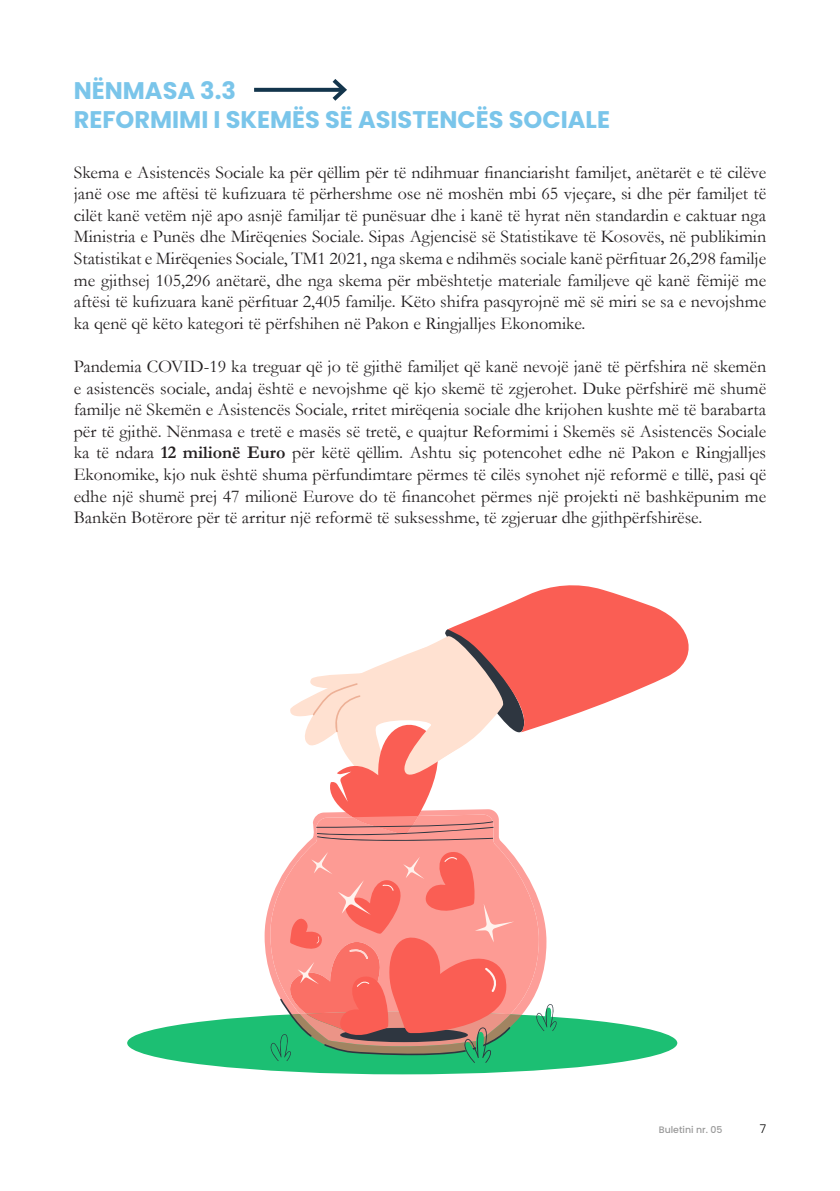
<style>
.page{position:relative;width:840px;height:1191px;background:#fff}
.page>*{position:absolute;margin:0;border:0;box-sizing:border-box;transform-origin:0 0}
.t1{font:700 24px/28.8px "Poppins";color:#7ac5ea}
.t2{font:18px/21.6px "Garamond";color:#231f20;text-align:justify}
.t3{font:300 12px "Poppins";color:#000}
.t4{font:500 9.4px "Poppins";color:#999}
.s1{font-weight:700}
</style>
<div class="page">
<svg style="left:254px;top:88px;width:74px;height:4px"></svg>
<svg style="left:328px;top:79px;width:19px;height:22px"></svg>
<div style="left:127px;top:1011px;width:550px;height:63px;background:#1cbf73;border-radius:50%"></div>
<svg style="left:264px;top:899px;width:282px;height:89px"></svg>
<svg style="left:301px;top:843px;width:237px;height:171px;fill:#fd9b94"></svg>
<svg style="left:290px;top:585px;width:399px;height:258px"></svg>
<svg style="left:534px;top:1004px;width:23px;height:27px"></svg>
<svg style="left:268px;top:850px;width:253px;height:213px;background:#dd8b7c"></svg>
<h1 class="t1" style="left:74px;top:78px;width:537px">NËNMASA 3.3<br>REFORMIMI I SKEMËS SË ASISTENCËS SOCIALE</h1>
<p class="t2" style="left:74px;top:161px;width:693px">Skema e Asistencës Sociale ka për qëllim për të ndihmuar financiarisht familjet, anëtarët e të cilëve janë ose me aftësi të kufizuara të përhershme ose në moshën mbi 65 vjeçare, si dhe për familjet të cilët kanë vetëm një apo asnjë familjar të punësuar dhe i kanë të hyrat nën standardin e caktuar nga Ministria e Punës dhe Mirëqenies Sociale. Sipas Agjencisë së Statistikave të Kosovës, në publikimin Statistikat e Mirëqenies Sociale, TM1 2021, nga skema e ndihmës sociale kanë përfituar 26,298 familje me gjithsej 105,296 anëtarë, dhe nga skema për mbështetje materiale familjeve që kanë fëmijë me aftësi të kufizuara kanë përfituar 2,405 familje. Këto shifra pasqyrojnë më së miri se sa e nevojshme ka qenë që këto kategori të përfshihen në Pakon e Ringjalljes Ekonomike.</p>
<p class="t2" style="left:74px;top:358px;width:693px">Pandemia COVID-19 ka treguar që jo të gjithë familjet që kanë nevojë janë të përfshira në skemën e asistencës sociale, andaj është e nevojshme që kjo skemë të zgjerohet. Duke përfshirë më shumë familje në Skemën e Asistencës Sociale, rritet mirëqenia sociale dhe krijohen kushte më të barabarta për të gjithë. Nënmasa e tretë e masës së tretë, e quajtur Reformimi i Skemës së Asistencës Sociale ka të ndara <span class="s1">12 milionë Euro</span> për këtë qëllim. Ashtu siç potencohet edhe në Pakon e Ringjalljes Ekonomike, kjo nuk është shuma përfundimtare përmes të cilës synohet një reformë e tillë, pasi që edhe një shumë prej 47 milionë Eurove do të financohet përmes një projekti në bashkëpunim me Bankën Botërore për të arritur një reformë të suksesshme, të zgjeruar dhe gjithpërfshirëse.</p>
<p class="t4" style="left:658px;top:1125px;width:65px">Buletini nr. 05</p>
<p class="t3" style="left:759px;top:1121px;width:8px">7</p>
</div>
